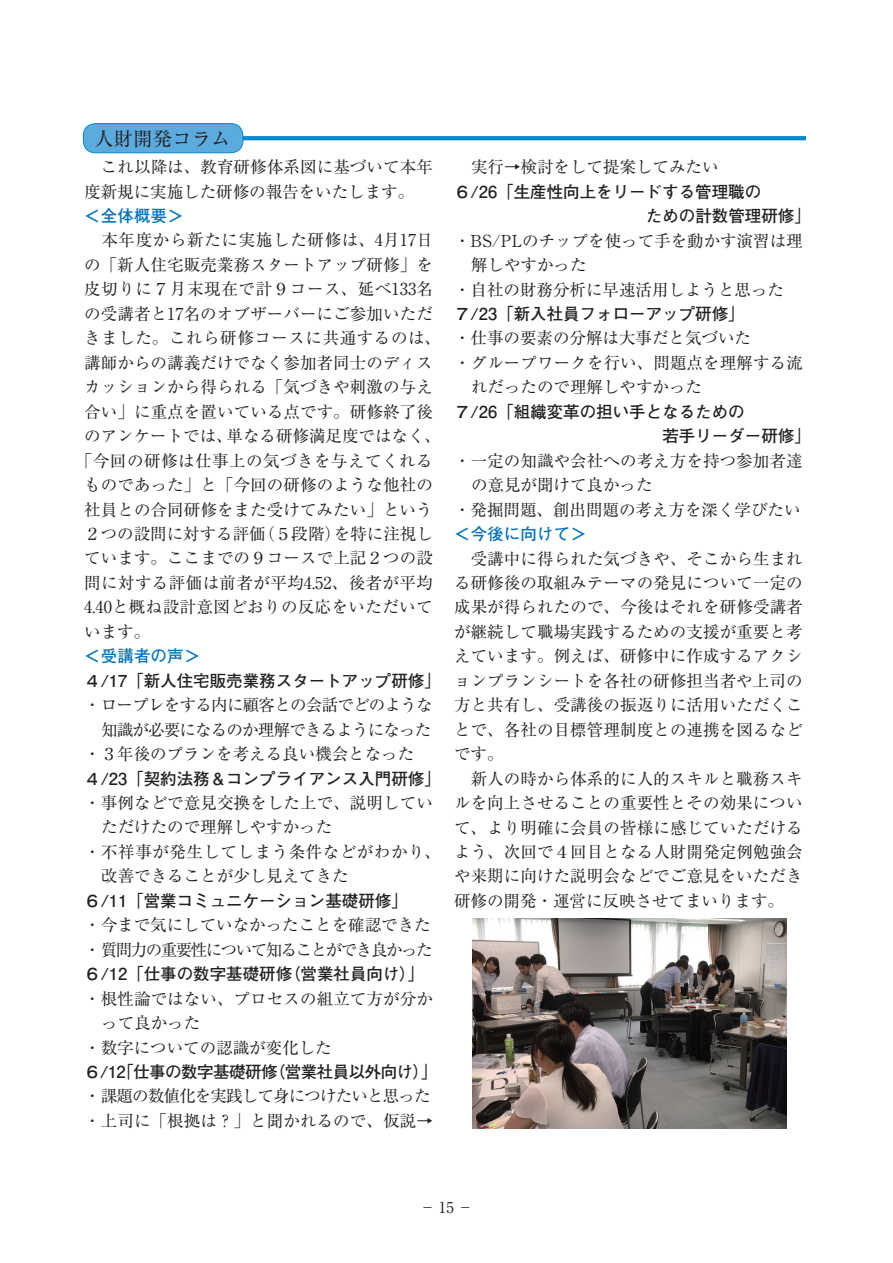
<style>
.page{position:relative;width:893px;height:1263px;background:#fff}
.page>*{position:absolute;margin:0;border:0;box-sizing:border-box;transform-origin:0 0}
.t1{font:19.5px "Ryumin Pro";color:#231f20}
.t2{font:16.5px/24.5px "Ryumin Pro";letter-spacing:.005em;color:#231f20;text-align:justify}
.t3{font:700 16.5px/24.5px "Futo Go B101 Pro";color:#231f20}
.t4{font:16.5px/24.5px "Ryumin Pro";letter-spacing:-.05em;color:#231f20}
.t5{font:16.5px "Ryumin Pro";letter-spacing:.025em;color:#231f20}
.t6{font:16.5px/24.5px "Ryumin Pro";letter-spacing:-.09em;color:#231f20}
.t7{font:16.5px "Ryumin Pro";letter-spacing:.04em;color:#231f20}
.t8{font:16.5px "Ryumin Pro";letter-spacing:.035em;color:#231f20}
.t9{font:700 16.5px "Futo Go B101 Pro";letter-spacing:-.03em;color:#231f20}
.t10{font:16.5px "Ryumin Pro";letter-spacing:-.045em;color:#231f20}
.t11{font:700 16.5px "Futo Go B101 Pro";letter-spacing:.005em;color:#0072bc}
.t12{font:16.5px "Ryumin Pro";letter-spacing:.03em;color:#231f20}
.t13{font:15px "Ryumin Pro";color:#231f20}
</style>
<div class="page">
<svg style="left:243px;top:136px;width:563px;height:4px;background:#048bcf"></svg>
<div style="left:83px;top:124px;width:160px;height:29px;background:#5babdf;border-radius:12px"></div>
<div style="left:83px;top:123px;width:160px;height:30px;border:1px solid #0089cf;border-radius:12px"></div>
<img style="left:473px;top:918px;width:313px;height:210px">
<p class="t1" style="left:94px;top:123px;width:138px">人財開発コラム</p>
<p class="t2" style="left:84px;top:154px;width:350px">　これ以降は、教育研修体系図に基づいて本年度新規に実施した研修の報告をいたします。</p>
<p class="t11" style="left:84px;top:203px;width:101px">＜全体概要＞</p>
<p class="t7" style="left:101px;top:227px;width:333px">本年度から新たに実施した研修は、4月17日</p>
<p class="t2" style="left:84px;top:251px;width:350px">の「新人住宅販売業務スタートアップ研修」を</p>
<p class="t7" style="left:84px;top:276px;width:350px">皮切りに７月末現在で計９コース、延べ133名</p>
<p class="t2" style="left:84px;top:300px;width:350px">の受講者と17名のオブザーバーにご参加いただ</p>
<p class="t8" style="left:84px;top:325px;width:358px">きました。これら研修コースに共通するのは、</p>
<p class="t2" style="left:84px;top:349px;width:350px">講師からの講義だけでなく参加者同士のディス</p>
<p class="t2" style="left:84px;top:374px;width:350px">カッションから得られる「気づきや刺激の与え</p>
<p class="t2" style="left:84px;top:398px;width:350px">合い」に重点を置いている点です。研修終了後</p>
<p class="t2" style="left:84px;top:423px;width:358px">のアンケートでは、単なる研修満足度ではなく、</p>
<p class="t12" style="left:76px;top:447px;width:358px">「今回の研修は仕事上の気づきを与えてくれる</p>
<p class="t2" style="left:84px;top:471px;width:350px">ものであった」と「今回の研修のような他社の</p>
<p class="t2" style="left:84px;top:496px;width:350px">社員との合同研修をまた受けてみたい」という</p>
<p class="t2" style="left:84px;top:520px;width:350px">２つの設問に対する評価（５段階）を特に注視し</p>
<p class="t2" style="left:84px;top:545px;width:350px">ています。ここまでの９コースで上記２つの設</p>
<p class="t5" style="left:84px;top:570px;width:350px">問に対する評価は前者が平均4.52、後者が平均</p>
<p class="t5" style="left:84px;top:594px;width:350px">4.40と概ね設計意図どおりの反応をいただいて</p>
<p class="t2" style="left:84px;top:618px;width:67px">います。</p>
<p class="t11" style="left:84px;top:643px;width:118px">＜受講者の声＞</p>
<p class="t3" style="left:84px;top:666px;width:358px">４/17「新人住宅販売業務スタートアップ研修」</p>
<p class="t10" style="left:84px;top:692px;width:350px">・ロープレをする内に顧客との会話でどのような</p>
<p class="t4" style="left:101px;top:716px;width:331px">知識が必要になるのか理解できるようになった</p>
<p class="t2" style="left:84px;top:740px;width:331px">・３年後のプランを考える良い機会となった</p>
<p class="t3" style="left:84px;top:764px;width:358px">４/23「契約法務＆コンプライアンス入門研修」</p>
<p class="t2" style="left:84px;top:789px;width:350px">・事例などで意見交換をした上で、説明してい</p>
<p class="t2" style="left:101px;top:814px;width:232px">ただけたので理解しやすかった</p>
<p class="t8" style="left:84px;top:839px;width:358px">・不祥事が発生してしまう条件などがわかり、</p>
<p class="t2" style="left:101px;top:863px;width:249px">改善できることが少し見えてきた</p>
<p class="t3" style="left:84px;top:886px;width:325px">６/11「営業コミュニケーション基礎研修」</p>
<p class="t6" style="left:84px;top:912px;width:350px">・今まで気にしていなかったことを確認できた・質問力の重要性について知ることができ良かった</p>
<p class="t3" style="left:84px;top:959px;width:342px">６/12「仕事の数字基礎研修（営業社員向け）」</p>
<p class="t2" style="left:84px;top:985px;width:350px">・根性論ではない、プロセスの組立て方が分か</p>
<p class="t2" style="left:101px;top:1009px;width:101px">って良かった</p>
<p class="t2" style="left:84px;top:1034px;width:249px">・数字についての認識が変化した</p>
<p class="t9" style="left:84px;top:1058px;width:355px">６/12「仕事の数字基礎研修（営業社員以外向け）」</p>
<p class="t4" style="left:84px;top:1083px;width:350px">・課題の数値化を実践して身につけたいと思った・上司に「根拠は？」と聞かれるので、仮説→</p>
<p class="t2" style="left:471px;top:154px;width:249px">実行→検討をして提案してみたい</p>
<p class="t3" style="left:646px;top:177px;width:166px;text-indent:-192px">６/26「生産性向上をリードする管理職の<br>ための計数管理研修」</p>
<p class="t2" style="left:454px;top:227px;width:350px">・BS/PLのチップを使って手を動かす演習は理</p>
<p class="t2" style="left:471px;top:252px;width:117px">解しやすかった</p>
<p class="t2" style="left:454px;top:276px;width:331px">・自社の財務分析に早速活用しようと思った</p>
<p class="t3" style="left:454px;top:299px;width:292px">７/23「新入社員フォローアップ研修」</p>
<p class="t2" style="left:454px;top:325px;width:298px">・仕事の要素の分解は大事だと気づいた</p>
<p class="t2" style="left:454px;top:349px;width:350px">・グループワークを行い、問題点を理解する流</p>
<p class="t2" style="left:471px;top:374px;width:232px">れだったので理解しやすかった</p>
<p class="t3" style="left:662px;top:397px;width:150px;text-indent:-208px">７/26「組織変革の担い手となるための<br>若手リーダー研修」</p>
<p class="t2" style="left:454px;top:447px;width:350px">・一定の知識や会社への考え方を持つ参加者達</p>
<p class="t2" style="left:471px;top:472px;width:183px">の意見が聞けて良かった</p>
<p class="t2" style="left:454px;top:496px;width:348px">・発掘問題、創出問題の考え方を深く学びたい</p>
<p class="t11" style="left:454px;top:521px;width:134px">＜今後に向けて＞</p>
<p class="t2" style="left:454px;top:545px;width:350px;text-indent:17px">受講中に得られた気づきや、そこから生まれる研修後の取組みテーマの発見について一定の成果が得られたので、今後はそれを研修受講者が継続して職場実践するための支援が重要と考えています。例えば、研修中に作成するアクションプランシートを各社の研修担当者や上司の方と共有し、受講後の振返りに活用いただくことで、各社の目標管理制度との連携を図るなどです。</p>
<p class="t2" style="left:454px;top:765px;width:350px;text-indent:17px">新人の時から体系的に人的スキルと職務スキルを向上させることの重要性とその効果について、より明確に会員の皆様に感じていただけるよう、次回で４回目となる人財開発定例勉強会や来期に向けた説明会などでご意見をいただき研修の開発・運営に反映させてまいります。</p>
<p class="t13" style="left:420px;top:1196px;width:54px">−15−</p>
</div>
